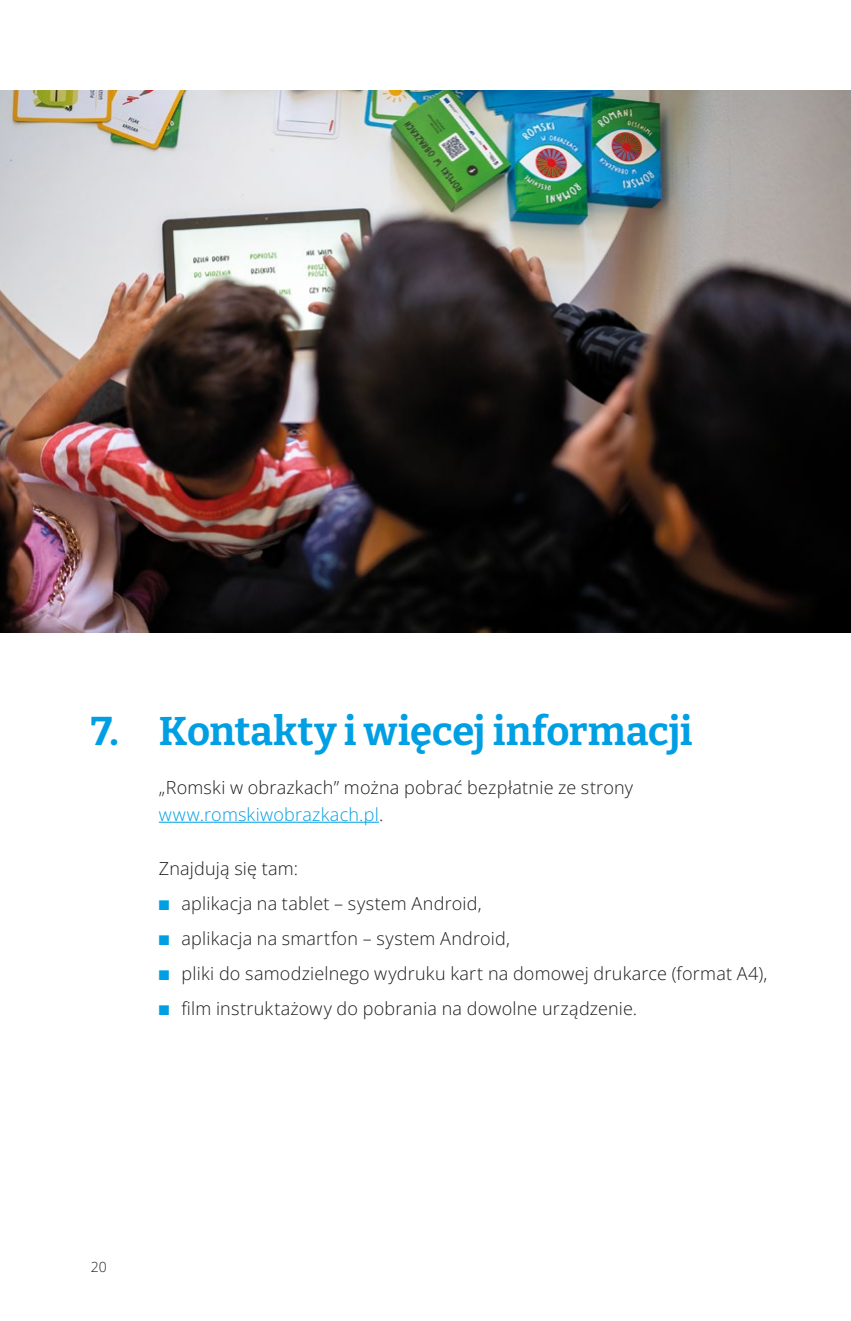
<style>
.page{position:relative;width:851px;height:1321px;background:#fff}
.page>*{position:absolute;margin:0;border:0;box-sizing:border-box;transform-origin:0 0}
.Nagłowek_I_rzedu{font:700 40px "Bitter";color:#009fe3}
.Punktory{font:300 18px "Open Sans";letter-spacing:.01em;color:#1d1d1b}
.Tekst{font:300 18px/27px "Open Sans";letter-spacing:.015em;color:#1d1d1b}
.t1{font:300 14px "Open Sans";color:#1d1d1b}
.s1{color:#009fe3}
</style>
<div class="page">
<hr style="left:159px;top:822px;width:220px;height:1px;background:#009fe3">
<img style="left:0;top:91px;width:850px;height:541px">
<h1 class="Nagłowek_I_rzedu" style="left:91px;top:705px;width:603px">7. Kontakty i więcej informacji</h1>
<p class="Tekst" style="left:159px;top:774px;width:476px">„Romski w obrazkach” można pobrać bezpłatnie ze strony <span class="s1">www.romskiwobrazkach.pl</span>.</p>
<p class="Tekst" style="left:159px;top:855px;width:141px">Znajdują się tam:</p>
<p class="Punktory" style="left:159px;top:891px;width:324px"><span class="s1">■</span> aplikacja na tablet – system Android,</p>
<p class="Punktory" style="left:159px;top:926px;width:352px"><span class="s1">■</span> aplikacja na smartfon – system Android,</p>
<p class="Punktory" style="left:159px;top:961px;width:610px"><span class="s1">■</span> pliki do samodzielnego wydruku kart na domowej drukarce (format A4),</p>
<p class="Punktory" style="left:159px;top:996px;width:480px"><span class="s1">■</span> film instruktażowy do pobrania na dowolne urządzenie.</p>
<p class="t1" style="left:91px;top:1257px;width:18px">20</p>
</div>
